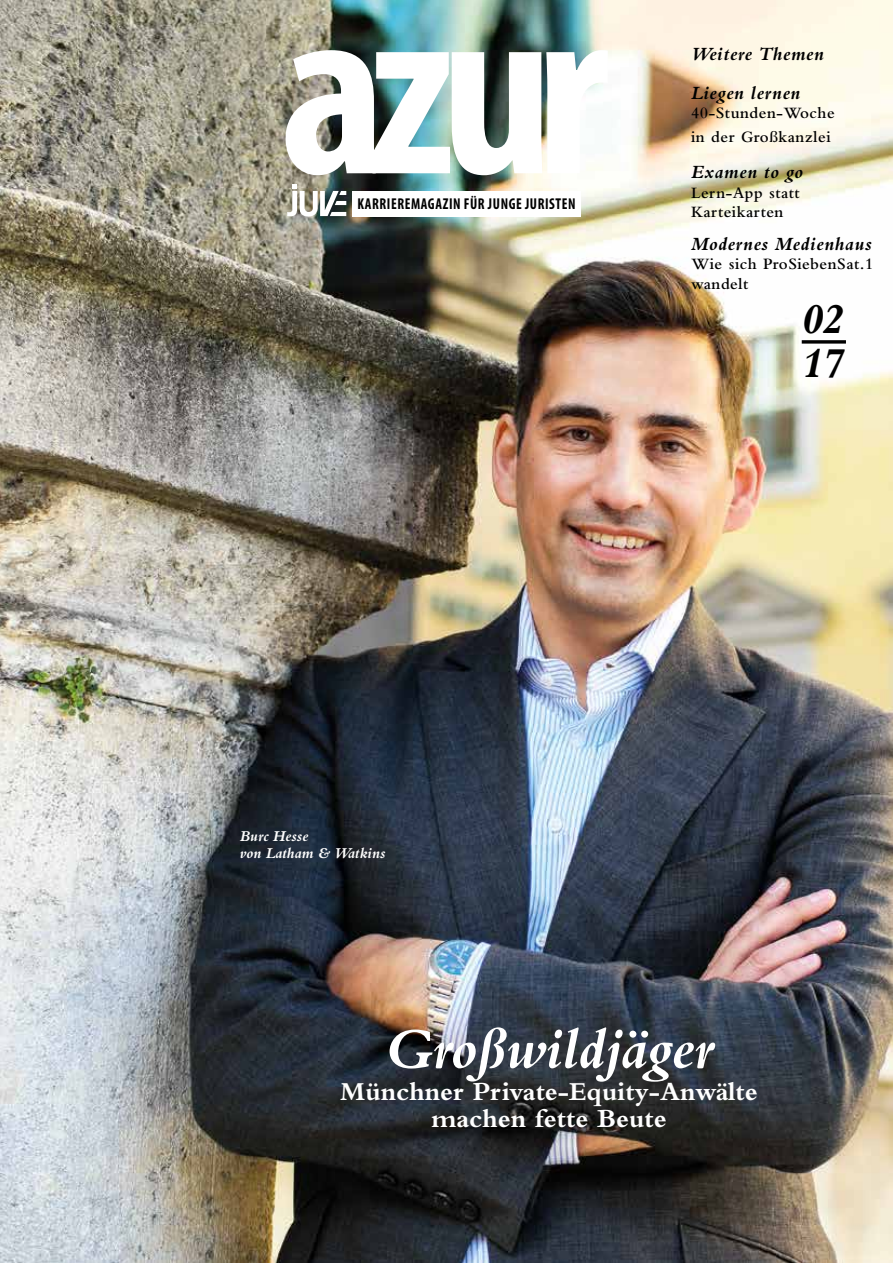
<style>
.page{position:relative;width:893px;height:1263px;background:#fff}
.page>*{position:absolute;margin:0;border:0;box-sizing:border-box;transform-origin:0 0}
.t1{font:italic 700 60px "Bembo MT Pro";letter-spacing:-.01em;color:#fff}
.t2{font:italic 700 44.4px/44.2px "Bembo MT Pro";color:#000}
.t3{font:700 27px/27px "Bembo MT Pro";color:#fff;text-align:center}
.t4{font:italic 700 19.5px/39px "Bembo MT Pro";letter-spacing:.03em;color:#000}
.t5{font:600 16.5px/19.5px "Bembo MT Pro";letter-spacing:.03em;color:#000}
.t6{font:700 condensed 15.75px "Myriad Pro";letter-spacing:.04em;color:#000;scale:.92 1}
.t7{font:italic 700 15.75px/17px "Bembo MT Pro";color:#fff}
</style>
<div class="page">
<img style="left:0;top:0;width:893px;height:1263px">
<svg style="left:286px;top:50px;width:322px;height:125px"></svg>
<div style="left:352px;top:191px;width:229px;height:25px;background:#fff"></div>
<svg style="left:287px;top:184px;width:59px;height:32px"></svg>
<svg style="left:802px;top:340px;width:44px;height:4px"></svg>
<p class="t6" style="left:358px;top:194px;width:238px">KARRIEREMAGAZIN FÜR JUNGE JURISTEN</p>
<p class="t4" style="left:691px;top:34px;width:135px">Weitere Themen<br>Liegen lernen</p>
<p class="t5" style="left:691px;top:101px;width:145px;line-height:23.7px">40-Stunden-Woche in der Großkanzlei</p>
<p class="t4" style="left:691px;top:153px;width:114px">Examen to go</p>
<p class="t5" style="left:691px;top:183px;width:110px">Lern-App statt<br>Karteikarten</p>
<p class="t4" style="left:691px;top:224px;width:182px">Modernes Medienhaus</p>
<p class="t5" style="left:691px;top:254px;width:184px">Wie sich ProSiebenSat.1 wandelt</p>
<h2 class="t2" style="left:802px;top:297px;width:43px">02<br>17</h2>
<p class="t7" style="left:240px;top:827px;width:147px">Burc Hesse<br>von Latham &amp; Watkins</p>
<h1 class="t1" style="left:384px;top:1016px;width:331px">Großwildjäger</h1>
<h3 class="t3" style="left:340px;top:1078px;width:419px">Münchner Private-Equity-Anwälte machen fette Beute</h3>
</div>
